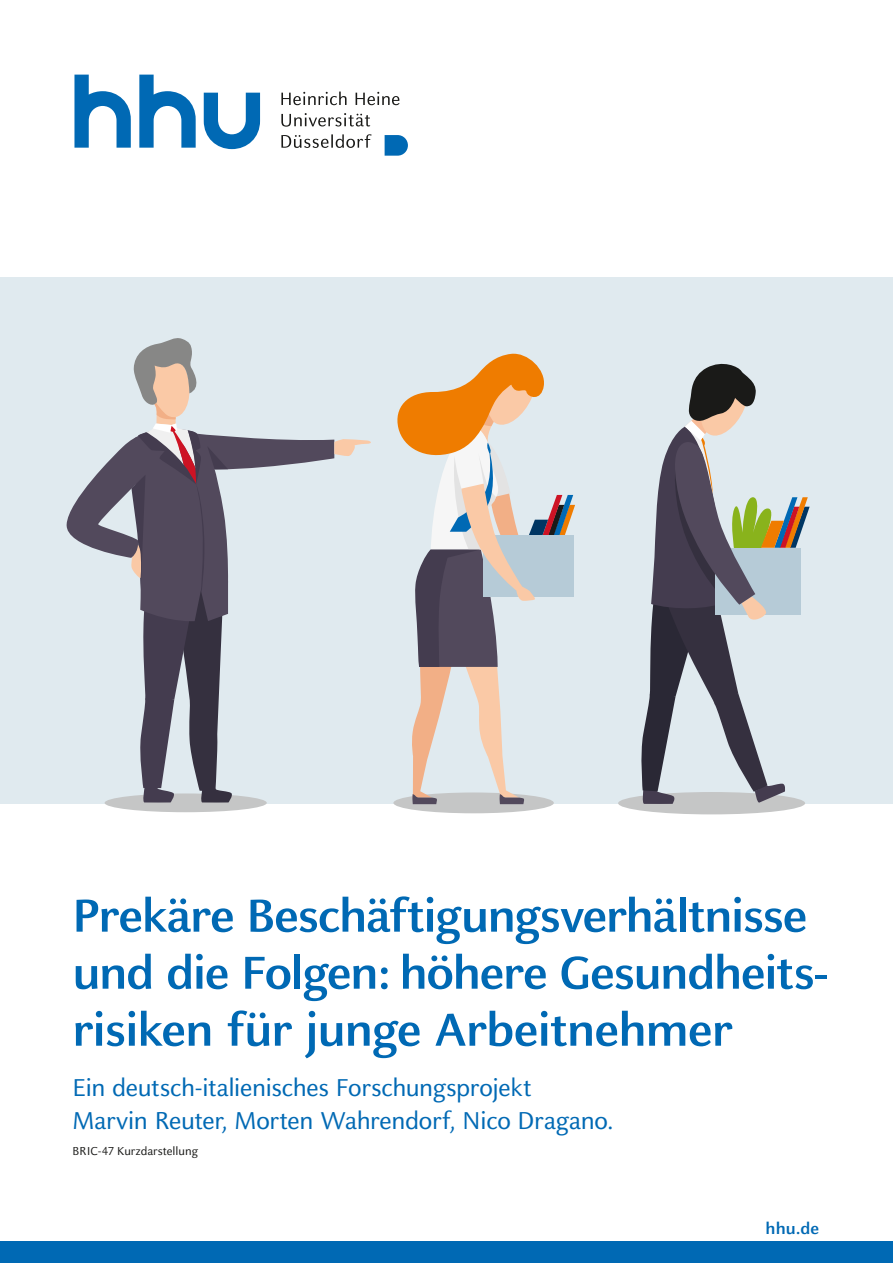
<style>
.page{position:relative;width:893px;height:1263px;background:#fff}
.page>*{position:absolute;margin:0;border:0;box-sizing:border-box;transform-origin:0 0}
.t1{font:700 51px/57px "HHU Celeste Sans";letter-spacing:-.025em;color:#0069b4}
.t2{font:27px/33px "HHU Celeste Sans";letter-spacing:-.015em;color:#0069b4}
.t3{font:700 18px "HHU Celeste Sans";color:#0069b4}
.t4{font:12.75px "HHU Celeste Sans";color:#1a1a18}
</style>
<div class="page">
<svg style="left:204px;top:93px;width:56px;height:56px"></svg>
<svg style="left:74px;top:75px;width:57px;height:73px"></svg>
<svg style="left:139px;top:75px;width:57px;height:73px"></svg>
<svg style="left:281px;top:134px;width:91px;height:14px"></svg>
<svg style="left:281px;top:113px;width:89px;height:14px"></svg>
<svg style="left:281px;top:92px;width:118px;height:13px"></svg>
<svg style="left:385px;top:135px;width:23px;height:21px"></svg>
<div style="left:0;top:278px;width:893px;height:526px;background:#e0eaef"></div>
<div style="left:393px;top:792px;width:161px;height:21px;background:#c5c6c6;border-radius:50%"></div>
<svg style="left:394px;top:353px;width:181px;height:451px"></svg>
<div style="left:105px;top:793px;width:162px;height:19px;background:#c5c6c6;border-radius:50%"></div>
<svg style="left:66px;top:338px;width:305px;height:465px"></svg>
<div style="left:618px;top:792px;width:187px;height:22px;background:#c5c6c6;border-radius:50%"></div>
<svg style="left:641px;top:363px;width:169px;height:441px"></svg>
<div style="left:0;top:1242px;width:893px;height:21px;background:#0069b4"></div>
<p class="t1" style="left:72px;top:885px;width:757px">Prekäre Beschäftigungsverhältnisse und die Folgen: höhere Gesundheits&shy;risiken für junge Arbeitnehmer</p>
<p class="t2" style="left:72px;top:1070px;width:543px">Ein deutsch-italienisches Forschungsprojekt<br>Marvin Reuter, Morten Wahrendorf, Nico Dragano.</p>
<p class="t4" style="left:73px;top:1143px;width:127px">BRIC-47 Kurzdarstellung</p>
<p class="t3" style="left:765px;top:1216px;width:55px">hhu.de</p>
</div>
